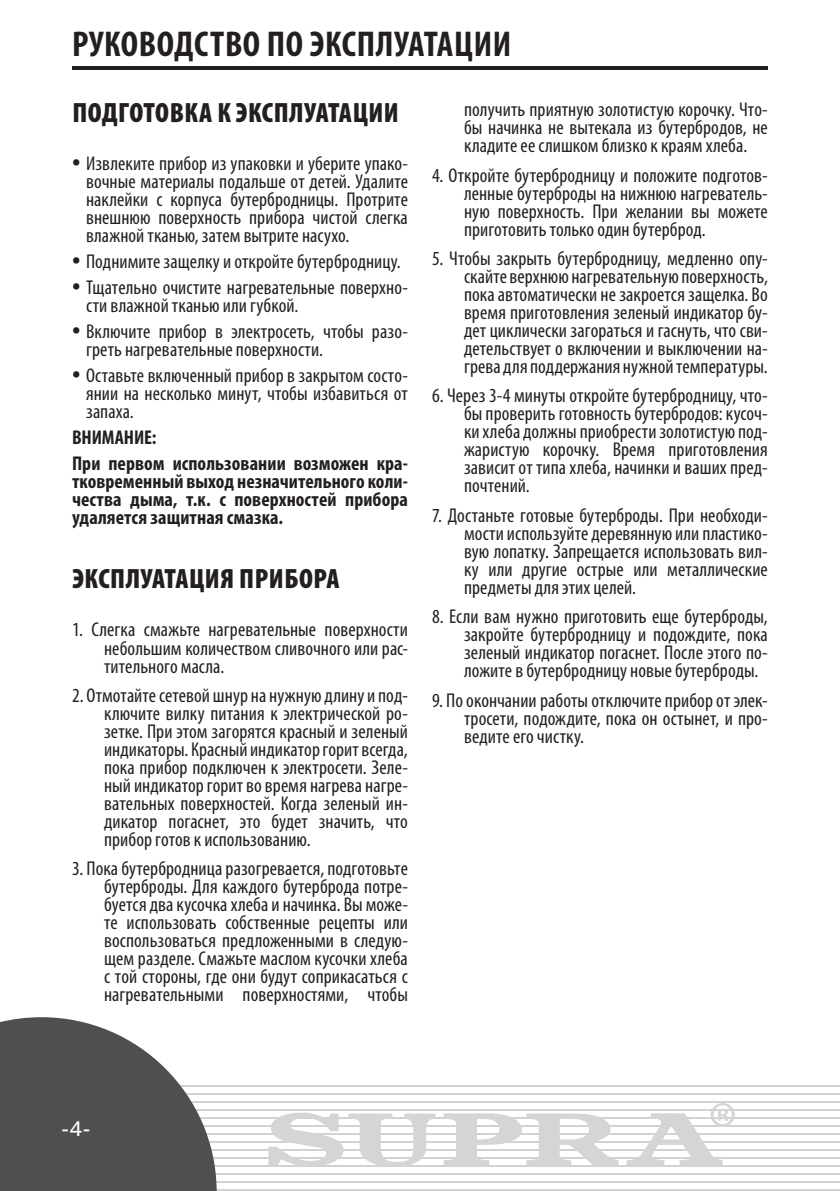
<style>
.page{position:relative;width:840px;height:1191px;background:#fff}
.page>*{position:absolute;margin:0;border:0;box-sizing:border-box;transform-origin:0 0}
.t1{font:700 condensed 36px "Myriad Pro";letter-spacing:.02em;color:#231f20}
.Обычный{font:900 condensed 28px "Myriad Pro";letter-spacing:.02em;color:#231f20}
.Spisok_2{font:condensed 20px/18px "Myriad Pro";letter-spacing:.005em;color:#231f20;text-align:justify}
.Text{font:700 condensed 20px/18px "Myriad Pro";letter-spacing:.005em;color:#231f20;text-align:justify}
.t2{font:20px "Pragmatica";color:#fff}
.s1{font-weight:900;font-size:28px}
</style>
<div class="page">
<hr style="left:72px;top:67px;width:695px;height:3px;background:#231f20">
<hr style="left:0;top:1189px;width:839px;height:2px;background:#d1d2d4">
<hr style="left:0;top:1181px;width:839px;height:2px;background:#d1d2d4">
<hr style="left:0;top:1173px;width:839px;height:2px;background:#d1d2d4">
<hr style="left:0;top:1165px;width:839px;height:2px;background:#d1d2d4">
<hr style="left:0;top:1157px;width:839px;height:2px;background:#d1d2d4">
<hr style="left:0;top:1149px;width:839px;height:2px;background:#d1d2d4">
<hr style="left:0;top:1141px;width:839px;height:2px;background:#d1d2d4">
<hr style="left:0;top:1133px;width:839px;height:2px;background:#d1d2d4">
<hr style="left:0;top:1125px;width:839px;height:2px;background:#d1d2d4">
<hr style="left:0;top:1117px;width:839px;height:2px;background:#d1d2d4">
<hr style="left:0;top:1109px;width:839px;height:2px;background:#d1d2d4">
<hr style="left:0;top:1101px;width:839px;height:2px;background:#d1d2d4">
<hr style="left:0;top:1093px;width:839px;height:2px;background:#d1d2d4">
<hr style="left:0;top:1085px;width:839px;height:2px;background:#d1d2d4">
<svg style="left:0;top:1017px;width:216px;height:174px"></svg>
<svg style="left:268px;top:1103px;width:466px;height:62px"></svg>
<h1 class="t1" style="left:72px;top:22px;width:440px">РУКОВОДСТВО ПО ЭКСПЛУАТАЦИИ</h1>
<p class="Обычный" style="left:72px;top:97px;width:328px">ПОДГОТОВКА К ЭКСПЛУАТАЦИИ</p>
<p class="Spisok_2" style="left:86px;top:154px;width:323px;text-indent:-14px"><span class="s1">•</span> Извлеките прибор из упаковки и уберите упако&shy;вочные материалы подальше от детей. Удалите наклейки с корпуса бутербродницы. Протрите внешнюю поверхность прибора чистой слегка влажной тканью, затем вытрите насухо.</p>
<p class="Spisok_2" style="left:72px;top:252px;width:330px"><span class="s1">•</span> Поднимите защелку и откройте бутербродницу.</p>
<p class="Spisok_2" style="left:86px;top:278px;width:323px;text-indent:-14px"><span class="s1">•</span> Тщательно очистите нагревательные поверхно&shy;сти влажной тканью или губкой.</p>
<p class="Spisok_2" style="left:86px;top:322px;width:323px;text-indent:-14px"><span class="s1">•</span> Включите прибор в электросеть, чтобы разо&shy;греть нагревательные поверхности.</p>
<p class="Spisok_2" style="left:86px;top:366px;width:323px;text-indent:-14px"><span class="s1">•</span> Оставьте включенный прибор в закрытом состо&shy;янии на несколько минут, чтобы избавиться от запаха.</p>
<p class="Text" style="left:72px;top:428px;width:86px">ВНИМАНИЕ:</p>
<p class="Text" style="left:72px;top:454px;width:337px">При первом использовании возможен кра&shy;тковременный выход незначительного коли&shy;чества дыма, т.к. с поверхностей прибора удаляется защитная смазка.</p>
<p class="Обычный" style="left:72px;top:563px;width:268px">ЭКСПЛУАТАЦИЯ ПРИБОРА</p>
<p class="Spisok_2" style="left:104px;top:620px;width:305px;text-indent:-32px">1. Слегка смажьте нагревательные поверхности небольшим количеством сливочного или рас&shy;тительного масла.</p>
<p class="Spisok_2" style="left:104px;top:686px;width:305px;text-indent:-32px">2. Отмотайте сетевой шнур на нужную длину и под&shy;ключите вилку питания к электрической ро&shy;зетке. При этом загорятся красный и зеленый индикаторы. Красный индикатор горит всегда, пока прибор подключен к электросети. Зеле&shy;ный индикатор горит во время нагрева нагре&shy;вательных поверхностей. Когда зеленый ин&shy;дикатор погаснет, это будет значить, что прибор готов к использованию.</p>
<p class="Spisok_2" style="left:104px;top:859px;width:305px;text-indent:-32px">3. Пока бутербродница разогревается, подготовьте бутерброды. Для каждого бутерброда потре&shy;буется два кусочка хлеба и начинка. Вы може&shy;те использовать собственные рецепты или воспользоваться предложенными в следую&shy;щем разделе. Смажьте маслом кусочки хлеба с той стороны, где они будут соприкасаться с нагревательными поверхностями, чтобы</p>
<p class="Spisok_2" style="left:464px;top:100px;width:305px">получить приятную золотистую корочку. Что&shy;бы начинка не вытекала из бутербродов, не кладите ее слишком близко к краям хлеба.</p>
<p class="Spisok_2" style="left:464px;top:166px;width:305px;text-indent:-32px">4. Откройте бутербродницу и положите подготов&shy;ленные бутерброды на нижнюю нагреватель&shy;ную поверхность. При желании вы можете приготовить только один бутерброд.</p>
<p class="Spisok_2" style="left:464px;top:249px;width:305px;text-indent:-32px">5. Чтобы закрыть бутербродницу, медленно опу&shy;скайте верхнюю нагревательную поверхность, пока автоматически не закроется защелка. Во время приготовления зеленый индикатор бу&shy;дет циклически загораться и гаснуть, что сви&shy;детельствует о включении и выключении на&shy;грева для поддержания нужной температуры.</p>
<p class="Spisok_2" style="left:464px;top:386px;width:305px;text-indent:-32px">6. Через 3-4 минуты откройте бутербродницу, что&shy;бы проверить готовность бутербродов: кусоч&shy;ки хлеба должны приобрести золотистую под&shy;жаристую корочку. Время приготовления зависит от типа хлеба, начинки и ваших пред&shy;почтений.</p>
<p class="Spisok_2" style="left:464px;top:506px;width:305px;text-indent:-32px">7. Достаньте готовые бутерброды. При необходи&shy;мости используйте деревянную или пластико&shy;вую лопатку. Запрещается использовать вил&shy;ку или другие острые или металлические предметы для этих целей.</p>
<p class="Spisok_2" style="left:464px;top:607px;width:305px;text-indent:-32px">8. Если вам нужно приготовить еще бутерброды, закройте бутербродницу и подождите, пока зеленый индикатор погаснет. После этого по&shy;ложите в бутербродницу новые бутерброды.</p>
<p class="Spisok_2" style="left:464px;top:690px;width:305px;text-indent:-32px">9. По окончании работы отключите прибор от элек&shy;тросети, подождите, пока он остынет, и про&shy;ведите его чистку.</p>
<p class="t2" style="left:61px;top:1117px;width:32px">-4-</p>
</div>
